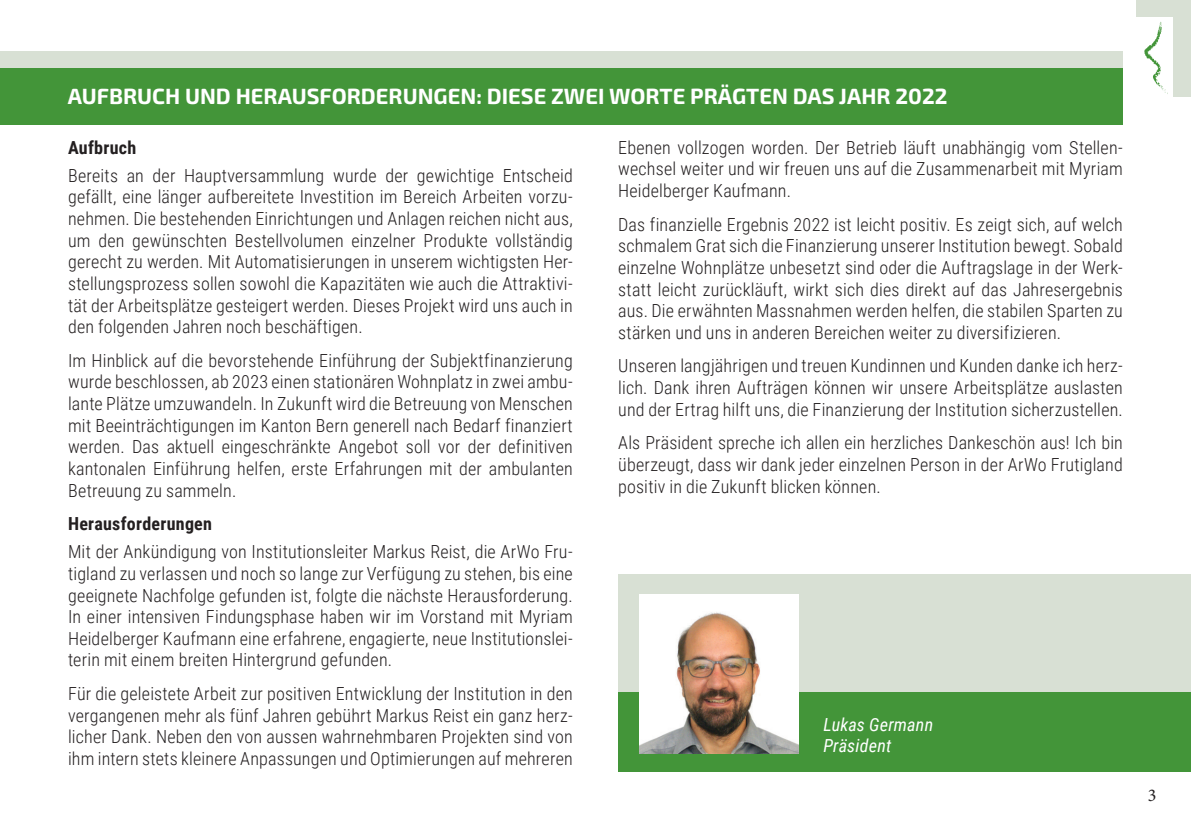
<style>
.page{position:relative;width:1191px;height:840px;background:#fff}
.page>*{position:absolute;margin:0;border:0;box-sizing:border-box;transform-origin:0 0}
.t1{font:700 22px "Exo 2";color:#fff}
.t2{font:300 18px/21.6px "Roboto Condensed";letter-spacing:.01em;color:#231f20;text-align:justify}
.t3{font:700 18px "Roboto Condensed";letter-spacing:.015em;color:#231f20}
.t4{font:italic 18px "Roboto Condensed";letter-spacing:.01em;color:#fff}
.t5{font:18px "Minion Pro";color:#231f20}
</style>
<div class="page">
<div style="left:0;top:51px;width:1123px;height:17px;background:#d8e0d4"></div>
<div style="left:618px;top:573px;width:573px;height:197px;background:#d8e0d4"></div>
<div style="left:0;top:68px;width:1123px;height:57px;background:#439539"></div>
<div style="left:618px;top:692px;width:573px;height:79px;background:#439539"></div>
<img style="left:639px;top:594px;width:159px;height:158px">
<div style="left:1174px;top:0;width:17px;height:96px;background:#d8e0d4"></div>
<svg style="left:1144px;top:22px;width:24px;height:72px"></svg>
<div style="left:1135px;top:0;width:56px;height:17px;background:#d8e0d4"></div>
<p class="t1" style="left:68px;top:83px;width:881px">AUFBRUCH UND HERAUSFORDERUNGEN: DIESE ZWEI WORTE PRÄGTEN DAS JAHR 2022</p>
<p class="t3" style="left:68px;top:135px;width:70px">Aufbruch</p>
<p class="t2" style="left:68px;top:164px;width:506px">Bereits an der Hauptversammlung wurde der gewichtige Entscheid gefällt, eine länger aufbereitete Investition im Bereich Arbeiten vorzu&shy;nehmen. Die bestehenden Einrichtungen und Anlagen reichen nicht aus, um den gewünschten Bestellvolumen einzelner Produkte vollständig gerecht zu werden. Mit Automatisierungen in unserem wichtigsten Her&shy;stellungsprozess sollen sowohl die Kapazitäten wie auch die Attraktivi&shy;tät der Arbeitsplätze gesteigert werden. Dieses Projekt wird uns auch in den folgenden Jahren noch beschäftigen.</p>
<p class="t2" style="left:68px;top:349px;width:506px">Im Hinblick auf die bevorstehende Einführung der Subjektfinanzierung wurde beschlossen, ab 2023 einen stationären Wohnplatz in zwei ambu&shy;lante Plätze umzuwandeln. In Zukunft wird die Betreuung von Menschen mit Beeinträchtigungen im Kanton Bern generell nach Bedarf finanziert werden. Das aktuell eingeschränkte Angebot soll vor der definitiven kantonalen Einführung helfen, erste Erfahrungen mit der ambulanten Betreuung zu sammeln.</p>
<p class="t3" style="left:68px;top:511px;width:146px">Herausforderungen</p>
<p class="t2" style="left:68px;top:540px;width:506px">Mit der Ankündigung von Institutionsleiter Markus Reist, die ArWo Fru&shy;tigland zu verlassen und noch so lange zur Verfügung zu stehen, bis eine geeignete Nachfolge gefunden ist, folgte die nächste Herausforderung.<br>In einer intensiven Findungsphase haben wir im Vorstand mit Myriam Heidelberger Kaufmann eine erfahrene, engagierte, neue Institutionslei&shy;terin mit einem breiten Hintergrund gefunden.</p>
<p class="t2" style="left:68px;top:681px;width:506px">Für die geleistete Arbeit zur positiven Entwicklung der Institution in den vergangenen mehr als fünf Jahren gebührt Markus Reist ein ganz herz&shy;licher Dank. Neben den von aussen wahrnehmbaren Projekten sind von ihm intern stets kleinere Anpassungen und Optimierungen auf mehreren</p>
<p class="t2" style="left:618px;top:136px;width:506px">Ebenen vollzogen worden. Der Betrieb läuft unabhängig vom Stellen&shy;wechsel weiter und wir freuen uns auf die Zusammenarbeit mit Myriam Heidelberger Kaufmann.</p>
<p class="t2" style="left:618px;top:213px;width:506px">Das finanzielle Ergebnis 2022 ist leicht positiv. Es zeigt sich, auf welch schmalem Grat sich die Finanzierung unserer Institution bewegt. Sobald einzelne Wohnplätze unbesetzt sind oder die Auftragslage in der Werk&shy;statt leicht zurückläuft, wirkt sich dies direkt auf das Jahresergebnis aus. Die erwähnten Massnahmen werden helfen, die stabilen Sparten zu stärken und uns in anderen Bereichen weiter zu diversifizieren.</p>
<p class="t2" style="left:618px;top:354px;width:506px">Unseren langjährigen und treuen Kundinnen und Kunden danke ich herz&shy;lich. Dank ihren Aufträgen können wir unsere Arbeitsplätze auslasten und der Ertrag hilft uns, die Finanzierung der Institution sicherzustellen.</p>
<p class="t2" style="left:618px;top:431px;width:506px">Als Präsident spreche ich allen ein herzliches Dankeschön aus! Ich bin überzeugt, dass wir dank jeder einzelnen Person in der ArWo Frutigland positiv in die Zukunft blicken können.</p>
<p class="t4" style="left:823px;top:711px;width:111px">Lukas Germann</p>
<p class="t4" style="left:823px;top:732px;width:69px">Präsident</p>
<p class="t5" style="left:1148px;top:782px;width:10px">3</p>
</div>
